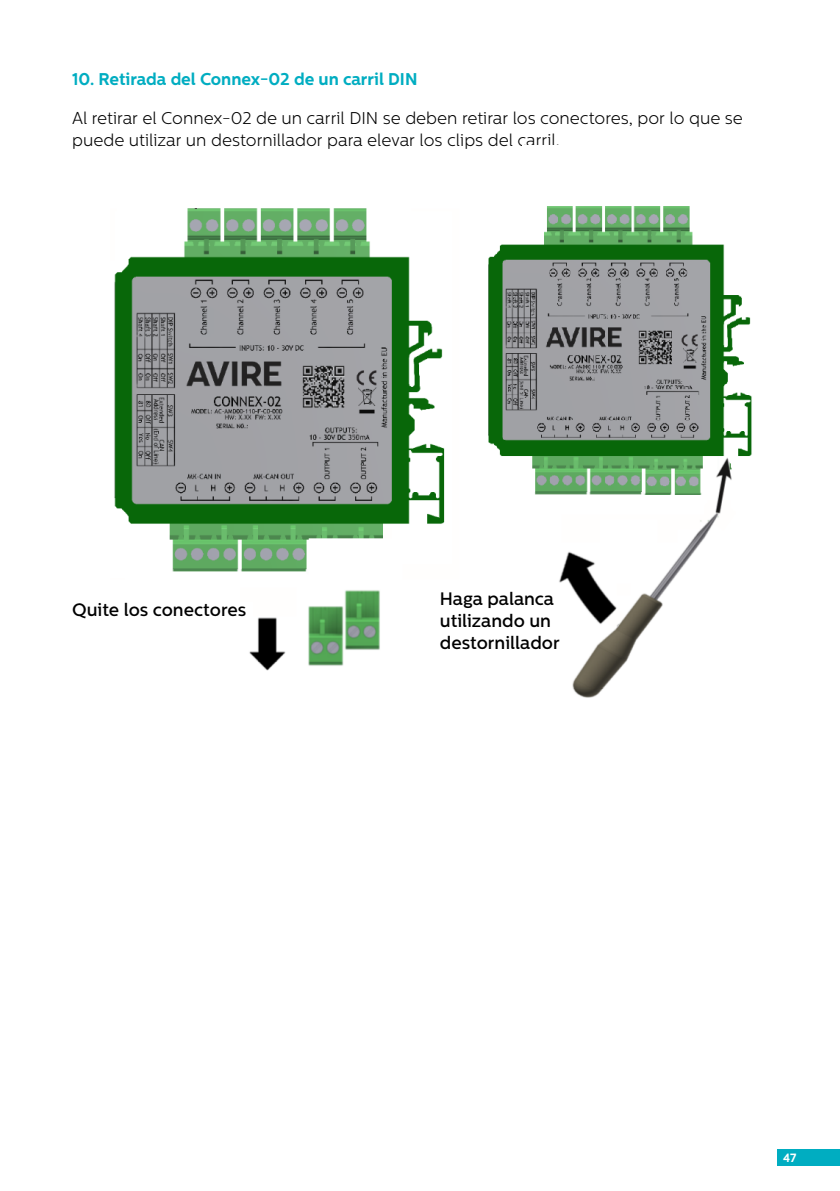
<style>
.page{position:relative;width:840px;height:1191px;background:#fff}
.page>*{position:absolute;margin:0;border:0;box-sizing:border-box;transform-origin:0 0}
.t1{font:500 18px/22px "Centrale Sans";color:#000}
.t2{font:300 17px/22px "Centrale Sans";color:#000}
.t3{font:700 17px "Centrale Sans";color:#00adc1}
.t4{font:700 12px "Centrale Sans";color:#fff}
</style>
<div class="page">
<div style="left:777px;top:1149px;width:62px;height:16px;background:#00adc1"></div>
<img style="left:114px;top:206px;width:638px;height:492px">
<div style="left:72px;top:602px;width:181px;height:26px;background:#fff"></div>
<div style="left:439px;top:592px;width:130px;height:57px;background:#fff"></div>
<p class="t3" style="left:72px;top:69px;width:347px">10. Retirada del Connex-02 de un carril DIN</p>
<p class="t2" style="left:72px;top:107px;width:672px">Al retirar el Connex-02 de un carril DIN se deben retirar los conectores, por lo que se puede utilizar un destornillador para elevar los clips del carril.</p>
<p class="t1" style="left:72px;top:598px;width:176px">Quite los conectores</p>
<p class="t1" style="left:439px;top:588px;width:121px">Haga palanca utilizando un destornillador</p>
<p class="t4" style="left:782px;top:1150px;width:15px">47</p>
</div>
